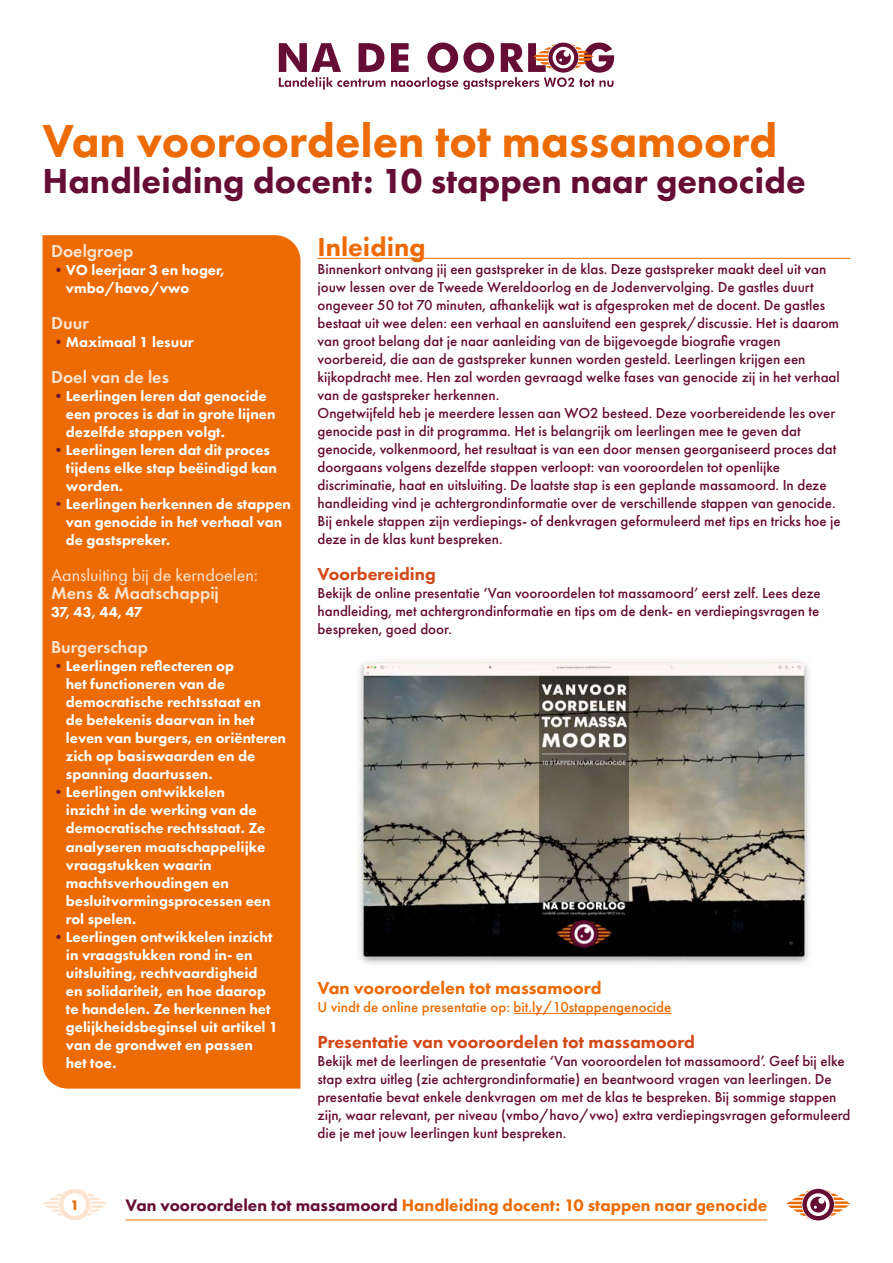
<style>
.page{position:relative;width:893px;height:1263px;background:#fff}
.page>*{position:absolute;margin:0;border:0;box-sizing:border-box;transform-origin:0 0}
.t1{font:800 48px "Futura PT";color:#ed6b04}
.t2{font:800 36px "Futura PT";color:#660d33}
.t3{font:800 27px "Futura PT";color:#ed6b04}
.t4{font:600 18px "Futura PT";color:#fde4d0}
.t5{font:800 18px "Futura PT";color:#d24a1a}
.t6{font:800 18px "Futura PT";color:#ed6b04}
.t7{font:18px "Futura PT";color:#fde4d0}
.t8{font:800 17.25px "Futura PT";color:#ed6b04}
.t9{font:500 15px/18px "Futura PT";color:#660d33}
.t10{font:800 15px/18px "Futura PT";color:#fff}
.t11{font:500 15px "Futura PT";color:#ed6b04}
.t12{font:700 14.25px "Futura PT";color:#ed6b04}
.s1{color:#660d33}
.s2{font-weight:500;color:#660d33}
</style>
<div class="page">
<svg style="left:43px;top:1189px;width:64px;height:31px"></svg>
<svg style="left:786px;top:1189px;width:64px;height:31px"></svg>
<hr style="left:126px;top:1219px;width:641px;height:1px;background:#ed6b04">
<svg style="left:279px;top:43px;width:335px;height:46px"></svg>
<hr style="left:317px;top:258px;width:533px;height:1px;background:#ed6b04">
<hr style="left:514px;top:1013px;width:157px;height:1px;background:#ed6b04">
<img style="left:357px;top:656px;width:453px;height:308px">
<div style="left:43px;top:235px;width:257px;height:854px;background:#ed6b04"></div>
<h1 class="t1" style="left:43px;top:111px;width:736px">Van vooroordelen tot massamoord</h1>
<h2 class="t2" style="left:43px;top:159px;width:765px">Handleiding docent: 10 stappen naar genocide</h2>
<p class="t4" style="left:51px;top:240px;width:84px">Doelgroep</p>
<p class="t10" style="left:66px;top:261px;width:160px;text-indent:-15px"><span class="s1">•</span>VO leerjaar 3 en hoger, vmbo/havo/vwo</p>
<p class="t4" style="left:51px;top:312px;width:39px">Duur</p>
<p class="t10" style="left:51px;top:333px;width:144px"><span class="s2">•</span>Maximaal 1 lesuur</p>
<p class="t4" style="left:51px;top:366px;width:119px">Doel van de les</p>
<p class="t10" style="left:66px;top:387px;width:211px;text-indent:-15px"><span class="s2">•</span>Leerlingen leren dat genocide een proces is dat in grote lijnen dezelfde stappen volgt.</p>
<p class="t10" style="left:66px;top:441px;width:213px;text-indent:-15px"><span class="s2">•</span>Leerlingen leren dat dit proces tijdens elke stap beëindigd kan worden.</p>
<p class="t10" style="left:66px;top:495px;width:227px;text-indent:-15px"><span class="s2">•</span>Leerlingen herkennen de stappen van genocide in het verhaal van de gastspreker.</p>
<p class="t7" style="left:51px;top:565px;width:208px">Aansluiting bij de kerndoelen:</p>
<p class="t4" style="left:51px;top:582px;width:169px">Mens &amp; Maatschappij</p>
<p class="t10" style="left:51px;top:603px;width:93px">37, 43, 44, 47</p>
<p class="t4" style="left:51px;top:636px;width:99px">Burgerschap</p>
<p class="t10" style="left:66px;top:657px;width:222px;text-indent:-15px"><span class="s2">•</span>Leerlingen reflecteren op<br>het functioneren van de democratische rechtsstaat en<br>de betekenis daarvan in het leven van burgers, en oriënteren zich op basiswaarden en de spanning daartussen.</p>
<p class="t10" style="left:66px;top:783px;width:206px;text-indent:-15px"><span class="s2">•</span>Leerlingen ontwikkelen inzicht in de werking van de democratische rechtsstaat. Ze analyseren maatschappelijke vraagstukken waarin machtsverhoudingen en besluitvormingsprocessen een rol spelen.</p>
<p class="t10" style="left:66px;top:927px;width:214px;text-indent:-15px"><span class="s2">•</span>Leerlingen ontwikkelen inzicht in vraagstukken rond in- en uitsluiting, rechtvaardigheid en solidariteit, en hoe daarop te handelen. Ze herkennen het gelijkheidsbeginsel uit artikel 1 van de grondwet en passen<br>het toe.</p>
<h3 class="t3" style="left:317px;top:230px;width:110px">Inleiding</h3>
<p class="t9" style="left:317px;top:260px;width:525px">Binnenkort ontvang jij een gastspreker in de klas. Deze gastspreker maakt deel uit van jouw lessen over de Tweede Wereldoorlog en de Jodenvervolging. De gastles duurt ongeveer 50 tot 70 minuten, afhankelijk wat is afgesproken met de docent. De gastles bestaat uit wee delen: een verhaal en aansluitend een gesprek/discussie. Het is daarom van groot belang dat je naar aanleiding van de bijgevoegde biografie vragen voorbereid, die aan de gastspreker kunnen worden gesteld. Leerlingen krijgen een kijkopdracht mee. Hen zal worden gevraagd welke fases van genocide zij in het verhaal van de gastspreker herkennen.<br>Ongetwijfeld heb je meerdere lessen aan WO2 besteed. Deze voorbereidende les over genocide past in dit programma. Het is belangrijk om leerlingen mee te geven dat genocide, volkenmoord, het resultaat is van een door mensen georganiseerd proces dat doorgaans volgens dezelfde stappen verloopt: van vooroordelen tot openlijke discriminatie, haat en uitsluiting. De laatste stap is een geplande massamoord. In deze handleiding vind je achtergrondinformatie over de verschillende stappen van genocide.<br>Bij enkele stappen zijn verdiepings- of denkvragen geformuleerd met tips en tricks hoe je deze in de klas kunt bespreken.</p>
<p class="t5" style="left:317px;top:562px;width:120px">Voorbereiding</p>
<p class="t9" style="left:317px;top:584px;width:505px;text-align:justify">Bekijk de online presentatie ‘Van vooroordelen tot massamoord’ eerst zelf. Lees deze handleiding, met achtergrondinformatie en tips om de denk- en verdiepingsvragen te bespreken, goed door.</p>
<p class="t6" style="left:317px;top:976px;width:286px">Van vooroordelen tot massamoord</p>
<p class="t11" style="left:317px;top:998px;width:355px">U vindt de online presentatie op: bit.ly/10stappengenocide</p>
<p class="t5" style="left:317px;top:1030px;width:379px">Presentatie van vooroordelen tot massamoord</p>
<p class="t9" style="left:317px;top:1052px;width:534px">Bekijk met de leerlingen de presentatie ‘Van vooroordelen tot massamoord’. Geef bij elke stap extra uitleg (zie achtergrondinformatie) en beantwoord vragen van leerlingen. De presentatie bevat enkele denkvragen om met de klas te bespreken. Bij sommige stappen zijn, waar relevant, per niveau (vmbo/havo/vwo) extra verdiepingsvragen geformuleerd die je met jouw leerlingen kunt bespreken.</p>
<p class="t12" style="left:70px;top:1196px;width:10px">1</p>
<p class="t8" style="left:126px;top:1194px;width:643px"><span class="s1">Van vooroordelen tot massamoord</span> Handleiding docent: 10 stappen naar genocide</p>
</div>
